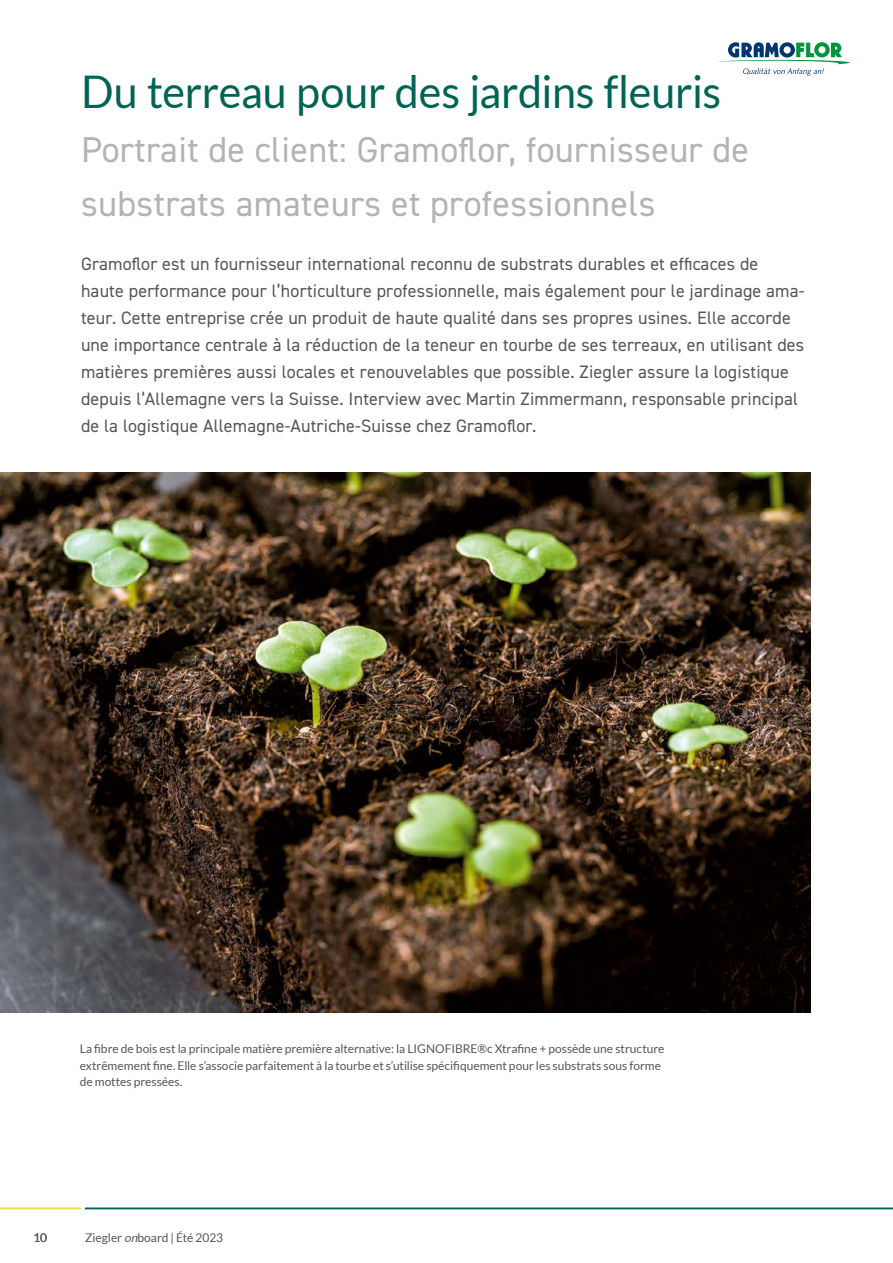
<style>
.page{position:relative;width:893px;height:1263px;background:#fff}
.page>*{position:absolute;margin:0;border:0;box-sizing:border-box;transform-origin:0 0}
.Superhead_32_pt{font:45px "Lato";letter-spacing:-.005em;color:#006455;scale:.96 1}
.Supervorlauf_-_2__He{font:36px/54px "DIN2014";letter-spacing:.01em;color:#b1b4b4}
.Superhead_32_pt-2{font:18px/27px "DIN2014";letter-spacing:.01em;color:#555756}
.BU{font:12px/16.5px "Lato";letter-spacing:-.005em;color:#555756}
.s1{font-style:italic}
</style>
<div class="page">
<img style="left:0;top:473px;width:810px;height:540px">
<svg style="left:717px;top:42px;width:133px;height:34px"></svg>
<hr style="left:85px;top:1208px;width:808px;height:1px;background:#006455">
<hr style="left:0;top:1208px;width:81px;height:1px;background:#f5de3c">
<p class="Superhead_32_pt" style="left:81px;top:67px;width:668px">Du terreau pour des jardins fleuris</p>
<p class="Supervorlauf_-_2__He" style="left:81px;top:122px;width:670px">Portrait de client: Gramoflor, fournisseur de substrats amateurs et professionnels</p>
<p class="Superhead_32_pt-2" style="left:81px;top:250px;width:725px">Gramoflor est un fournisseur international reconnu de substrats durables et efficaces de haute performance pour l’horticulture professionnelle, mais également pour le jardinage ama&shy;teur. Cette entreprise crée un produit de haute qualité dans ses propres usines. Elle accorde une importance centrale à la réduction de la teneur en tourbe de ses terreaux, en utilisant des matières premières aussi locales et renouvelables que possible. Ziegler assure la logistique depuis l’Allemagne vers la Suisse. Interview avec Martin Zimmermann, responsable principal de la logistique Allemagne-Autriche-Suisse chez Gramoflor.</p>
<p class="BU" style="left:80px;top:1040px;width:586px">La fibre de bois est la principale matière première alternative: la LIGNOFIBRE®c Xtrafine + possède une structure extrêmement fine. Elle s’associe parfaitement à la tourbe et s’utilise spécifiquement pour les substrats sous forme de mottes pressées.</p>
<p class="BU" style="left:34px;top:1229px;width:15px">10</p>
<p class="BU" style="left:85px;top:1229px;width:139px">Ziegler <span class="s1">on</span>board | Été 2023</p>
</div>
